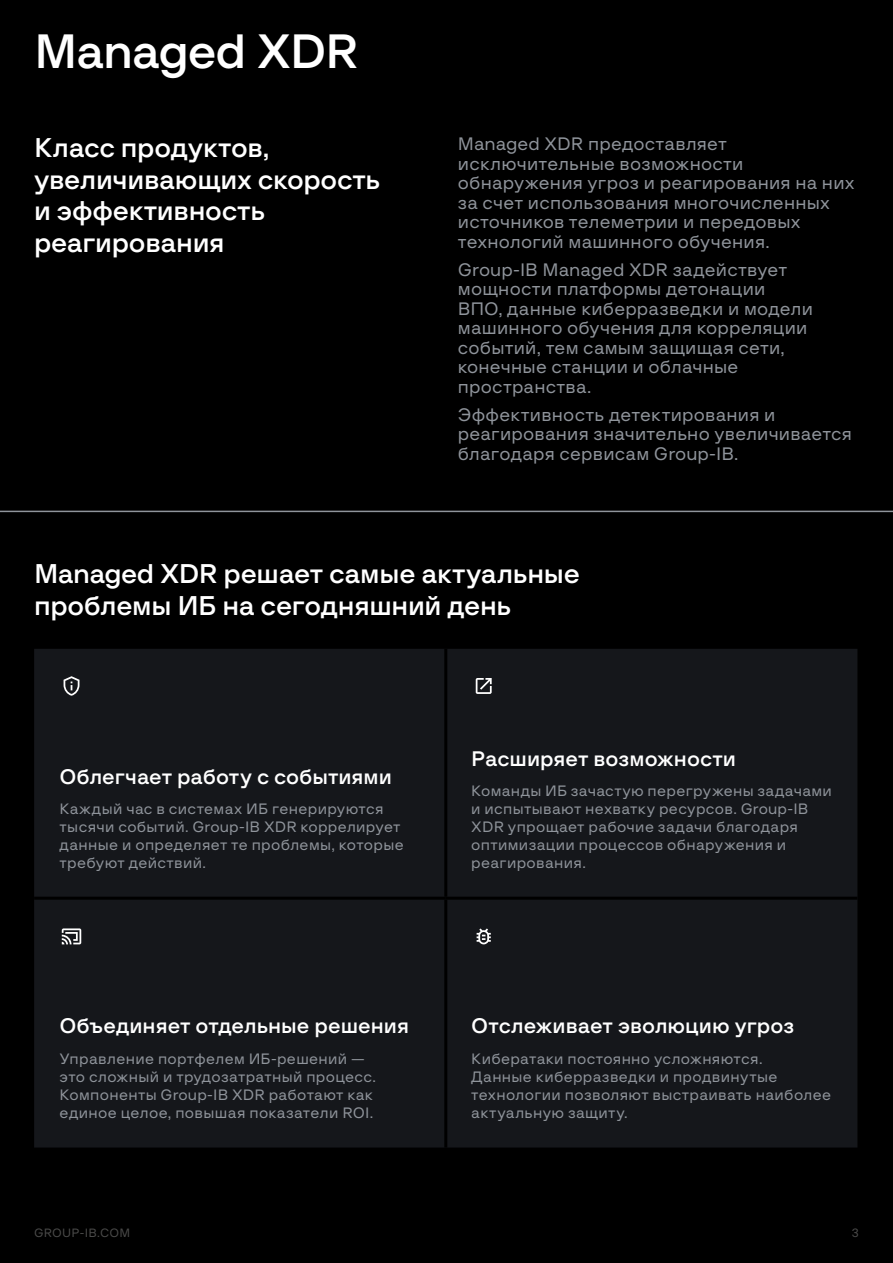
<style>
.page{position:relative;width:893px;height:1263px;background:#000}
.page>*{position:absolute;margin:0;border:0;box-sizing:border-box;transform-origin:0 0}
.t1{font:48px "G font Medium";letter-spacing:-.025em;color:#fff}
.t2{font:27px/31.5px "G font Medium";letter-spacing:-.01em;color:#fff}
.t3{font:21px "G font Medium";color:#fff}
.t4{font:18px/19.5px "G font Regular";letter-spacing:.015em;color:#8f949b}
.t5{font:15px/18px "G font Regular";letter-spacing:.02em;color:#8f949b}
.t6{font:12px "G font Regular";letter-spacing:.02em;color:#4a4a49}
</style>
<div class="page">
<div style="left:34px;top:649px;width:823px;height:498px;background:#15171b"></div>
<hr style="left:444px;top:649px;width:3px;height:248px;background:#000">
<hr style="left:34px;top:897px;width:412px;height:3px;background:#000">
<hr style="left:446px;top:897px;width:411px;height:3px;background:#000">
<hr style="left:444px;top:900px;width:3px;height:247px;background:#000">
<svg style="left:64px;top:676px;width:15px;height:20px"></svg>
<svg style="left:62px;top:928px;width:19px;height:16px"></svg>
<svg style="left:476px;top:678px;width:16px;height:16px"></svg>
<svg style="left:477px;top:928px;width:14px;height:16px"></svg>
<hr style="left:0;top:511px;width:893px;height:1px;background:#8f949b">
<h1 class="t1" style="left:34px;top:25px;width:326px">Managed XDR</h1>
<h2 class="t2" style="left:34px;top:132px;width:348px">Класс продуктов, увеличивающих скорость и эффективность реагирования</h2>
<p class="t4" style="left:458px;top:134px;width:398px">Managed XDR предоставляет исключительные возможности обнаружения угроз и реагирования на них за счет использования многочисленных источников телеметрии и передовых технологий машинного обучения.</p>
<p class="t4" style="left:458px;top:260px;width:357px">Group-IB Managed XDR задействует мощности платформы детонации<br>ВПО, данные киберразведки и модели машинного обучения для корреляции событий, тем самым защищая сети, конечные станции и облачные пространства.</p>
<p class="t4" style="left:458px;top:405px;width:396px">Эффективность детектирования и реагирования значительно увеличивается благодаря сервисам Group-IB.</p>
<h2 class="t2" style="left:34px;top:558px;width:547px">Managed XDR решает самые актуальные проблемы ИБ на сегодняшний день</h2>
<h3 class="t3" style="left:60px;top:765px;width:334px">Облегчает работу с событиями</h3>
<p class="t5" style="left:60px;top:800px;width:346px">Каждый час в системах ИБ генерируются тысячи событий. Group-IB XDR коррелирует данные и определяет те проблемы, которые требуют действий.</p>
<h3 class="t3" style="left:60px;top:1014px;width:351px">Объединяет отдельные решения</h3>
<p class="t5" style="left:60px;top:1050px;width:318px">Управление портфелем ИБ-решений — это сложный и трудозатратный процесс.<br>Компоненты Group-IB XDR работают как единое целое, повышая показатели ROI.</p>
<h3 class="t3" style="left:471px;top:747px;width:266px">Расширяет возможности</h3>
<p class="t5" style="left:471px;top:782px;width:362px">Команды ИБ зачастую перегружены задачами и испытывают нехватку ресурсов. Group-IB XDR упрощает рабочие задачи благодаря оптимизации процессов обнаружения и реагирования.</p>
<h3 class="t3" style="left:471px;top:1014px;width:325px">Отслеживает эволюцию угроз</h3>
<p class="t5" style="left:471px;top:1050px;width:361px">Кибератаки постоянно усложняются.<br>Данные киберразведки и продвинутые технологии позволяют выстраивать наиболее актуальную защиту.</p>
<p class="t6" style="left:34px;top:1227px;width:98px">GROUP-IB.COM</p>
<p class="t6" style="left:852px;top:1227px;width:9px">3</p>
</div>
